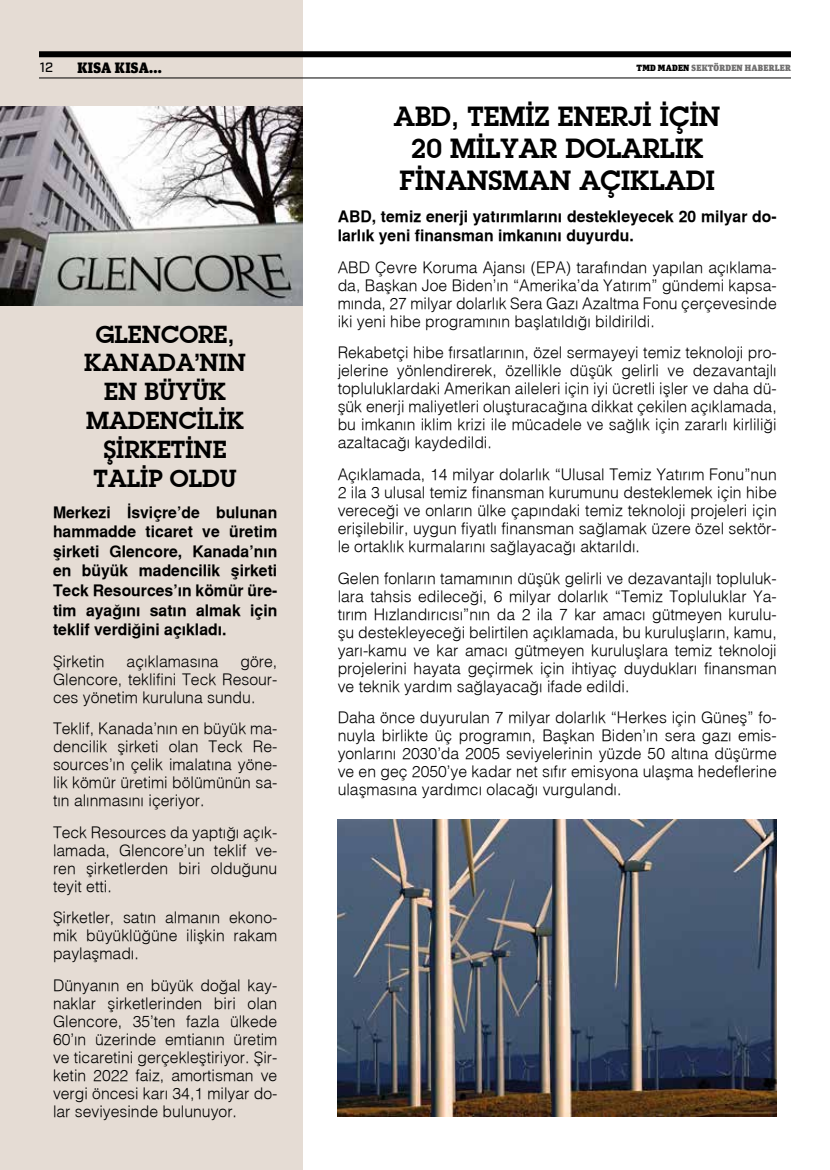
<style>
.page{position:relative;width:830px;height:1170px;background:#fff}
.page>*{position:absolute;margin:0;border:0;box-sizing:border-box;transform-origin:0 0}
.t1{font:700 27px/32.4px "Lubalin Graph";color:#000;text-align:center}
.t2{font:700 24px/28.8px "Lubalin Graph";color:#000;text-align:center}
.t3{font:300 15.75px/18px "Helvetica";color:#000;text-align:justify}
.t4{font:700 15.75px/19.5px "Helvetica";color:#000}
.t5{font:900 15px "Unit Slab Pro";letter-spacing:.02em;color:#000}
.t6{font:500 13.5px "Industry";color:#000}
.t7{font:900 9px "Unit Slab Pro";letter-spacing:.02em;color:#706f6f}
.s1{color:#000}
</style>
<div class="page">
<div style="left:0;top:0;width:303px;height:1169px;background:#e5dcd4"></div>
<img style="left:0;top:106px;width:303px;height:199px">
<img style="left:337px;top:819px;width:439px;height:297px">
<div style="left:39px;top:51px;width:751px;height:6px;background:#000"></div>
<hr style="left:39px;top:78px;width:751px;height:1px;background:#000">
<p class="t6" style="left:40px;top:60px;width:15px">12</p>
<p class="t5" style="left:77px;top:57px;width:86px">KISA KISA...</p>
<p class="t7" style="left:636px;top:61px;width:156px"><span class="s1">TMD MADEN</span> SEKTÖRDEN HABERLER</p>
<h2 class="t2" style="left:84px;top:319px;width:163px">GLENCORE,<br>KANADA’NIN<br>EN BÜYÜK<br>MADENCİLİK<br>ŞİRKETİNE<br>TALİP OLDU</h2>
<p class="t4" style="left:53px;top:502px;width:226px;text-align:justify">Merkezi İsviçre’de bulunan hammadde ticaret ve üretim şirketi Glencore, Kanada’nın en büyük madencilik şirketi Teck Resources’ın kömür üre&shy;tim ayağını satın almak için teklif verdiğini açıkladı.</p>
<p class="t3" style="left:53px;top:651px;width:53px">Şirketin</p>
<p class="t3" style="left:127px;top:651px;width:93px">açıklamasına</p>
<p class="t3" style="left:53px;top:651px;width:226px;text-indent:187px">göre, Glencore, teklifini Teck Resour&shy;ces yönetim kuruluna sundu.</p>
<p class="t3" style="left:53px;top:719px;width:226px">Teklif, Kanada’nın en büyük ma&shy;dencilik şirketi olan Teck Re&shy;sources’ın çelik imalatına yöne&shy;lik kömür üretimi bölümünün sa&shy;tın alınmasını içeriyor.</p>
<p class="t3" style="left:53px;top:822px;width:226px">Teck Resources da yaptığı açık&shy;lamada, Glencore’un teklif ve&shy;ren şirketlerden biri olduğunu teyit etti.</p>
<p class="t3" style="left:53px;top:908px;width:226px">Şirketler, satın almanın ekono&shy;mik büyüklüğüne ilişkin rakam paylaşmadı.</p>
<p class="t3" style="left:53px;top:975px;width:226px">Dünyanın en büyük doğal kay&shy;naklar şirketlerinden biri olan Glencore, 35’ten fazla ülkede 60’ın üzerinde emtianın üretim ve ticaretini gerçekleştiriyor. Şir&shy;ketin 2022 faiz, amortisman ve vergi öncesi karı 34,1 milyar do&shy;lar seviyesinde bulunuyor.</p>
<h1 class="t1" style="left:394px;top:100px;width:328px">ABD, TEMİZ ENERJİ İÇİN<br>20 MİLYAR DOLARLIK<br>FİNANSMAN AÇIKLADI</h1>
<p class="t4" style="left:337px;top:206px;width:440px">ABD, temiz enerji yatırımlarını destekleyecek 20 milyar do&shy;larlık yeni finansman imkanını duyurdu.</p>
<p class="t3" style="left:337px;top:258px;width:440px">ABD Çevre Koruma Ajansı (EPA) tarafından yapılan açıklama&shy;da, Başkan Joe Biden’ın “Amerika’da Yatırım” gündemi kapsa&shy;mında, 27 milyar dolarlık Sera Gazı Azaltma Fonu çerçevesinde iki yeni hibe programının başlatıldığı bildirildi.</p>
<p class="t3" style="left:337px;top:343px;width:440px">Rekabetçi hibe fırsatlarının, özel sermayeyi temiz teknoloji pro&shy;jelerine yönlendirerek, özellikle düşük gelirli ve dezavantajlı topluluklardaki Amerikan aileleri için iyi ücretli işler ve daha dü&shy;şük enerji maliyetleri oluşturacağına dikkat çekilen açıklamada, bu imkanın iklim krizi ile mücadele ve sağlık için zararlı kirliliği azaltacağı kaydedildi.</p>
<p class="t3" style="left:337px;top:465px;width:440px">Açıklamada, 14 milyar dolarlık “Ulusal Temiz Yatırım Fonu”nun 2 ila 3 ulusal temiz finansman kurumunu desteklemek için hibe vereceği ve onların ülke çapındaki temiz teknoloji projeleri için erişilebilir, uygun fiyatlı finansman sağlamak üzere özel sektör&shy;le ortaklık kurmalarını sağlayacağı aktarıldı.</p>
<p class="t3" style="left:337px;top:568px;width:440px">Gelen fonların tamamının düşük gelirli ve dezavantajlı topluluk&shy;lara tahsis edileceği, 6 milyar dolarlık “Temiz Topluluklar Ya&shy;tırım Hızlandırıcısı”nın da 2 ila 7 kar amacı gütmeyen kurulu&shy;şu destekleyeceği belirtilen açıklamada, bu kuruluşların, kamu, yarı-kamu ve kar amacı gütmeyen kuruluşlara temiz teknoloji projelerini hayata geçirmek için ihtiyaç duydukları finansman ve teknik yardım sağlayacağı ifade edildi.</p>
<p class="t3" style="left:337px;top:708px;width:440px">Daha önce duyurulan 7 milyar dolarlık “Herkes için Güneş” fo&shy;nuyla birlikte üç programın, Başkan Biden’ın sera gazı emis&shy;yonlarını 2030’da 2005 seviyelerinin yüzde 50 altına düşürme ve en geç 2050’ye kadar net sıfır emisyona ulaşma hedeflerine ulaşmasına yardımcı olacağı vurgulandı.</p>
</div>
